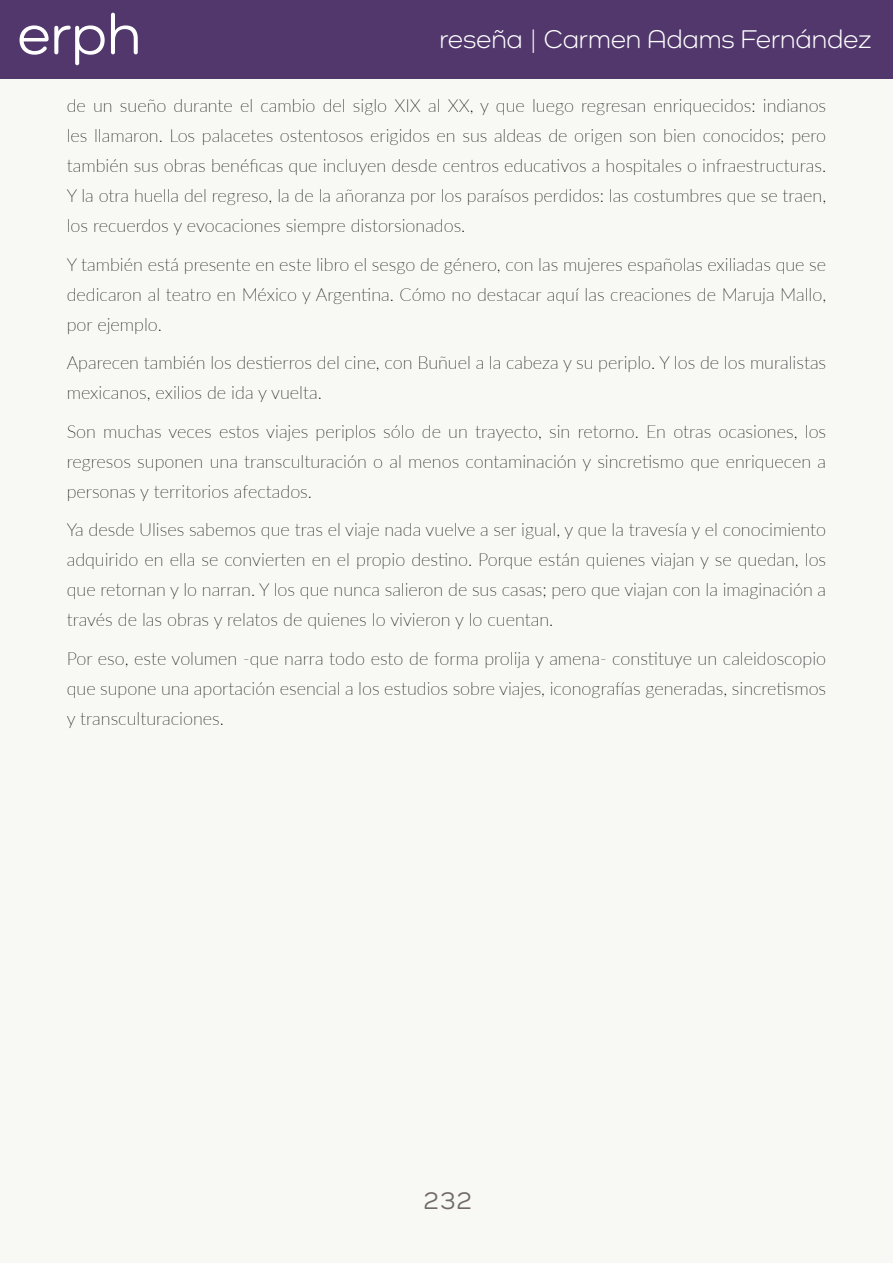
<style>
.page{position:relative;width:893px;height:1263px;background:#f8f8f5}
.page>*{position:absolute;margin:0;border:0;box-sizing:border-box;transform-origin:0 0}
.t1{font:500 58.5px "Como";color:#fff}
.t2{font:26.4px "Como";color:#fff}
.t3{font:500 25.5px "Como";color:#716869}
.t4{font:100 18px/30px "Lato";color:#000;text-align:justify}
</style>
<div class="page">
<div style="left:0;top:0;width:893px;height:79px;background:#51376c"></div>
<h1 class="t1" style="left:17px;top:-1px;width:125px">erph</h1>
<p class="t4" style="left:67px;top:90px;width:761px">de un sueño durante el cambio del siglo XIX al XX, y que luego regresan enriquecidos: indianos les llamaron. Los palacetes ostentosos erigidos en sus aldeas de origen son bien conocidos; pero también sus obras benéficas que incluyen desde centros educativos a hospitales o infraestructuras.<br>Y la otra huella del regreso, la de la añoranza por los paraísos perdidos: las costumbres que se traen, los recuerdos y evocaciones siempre distorsionados.</p>
<p class="t4" style="left:67px;top:249px;width:761px">Y también está presente en este libro el sesgo de género, con las mujeres españolas exiliadas que se dedicaron al teatro en México y Argentina. Cómo no destacar aquí las creaciones de Maruja Mallo, por ejemplo.</p>
<p class="t4" style="left:67px;top:347px;width:761px">Aparecen también los destierros del cine, con Buñuel a la cabeza y su periplo. Y los de los muralistas mexicanos, exilios de ida y vuelta.</p>
<p class="t4" style="left:67px;top:416px;width:761px">Son muchas veces estos viajes periplos sólo de un trayecto, sin retorno. En otras ocasiones, los regresos suponen una transculturación o al menos contaminación y sincretismo que enriquecen a personas y territorios afectados.</p>
<p class="t4" style="left:67px;top:514px;width:761px">Ya desde Ulises sabemos que tras el viaje nada vuelve a ser igual, y que la travesía y el conocimiento adquirido en ella se convierten en el propio destino. Porque están quienes viajan y se quedan, los que retornan y lo narran. Y los que nunca salieron de sus casas; pero que viajan con la imaginación a través de las obras y relatos de quienes lo vivieron y lo cuentan.</p>
<p class="t4" style="left:67px;top:643px;width:761px">Por eso, este volumen -que narra todo esto de forma prolija y amena- constituye un caleidoscopio que supone una aportación esencial a los estudios sobre viajes, iconografías generadas, sincretismos y transculturaciones.</p>
<h2 class="t2" style="left:440px;top:24px;width:434px">reseña | Carmen Adams Fernández</h2>
<h3 class="t3" style="left:423px;top:1185px;width:51px">232</h3>
</div>
